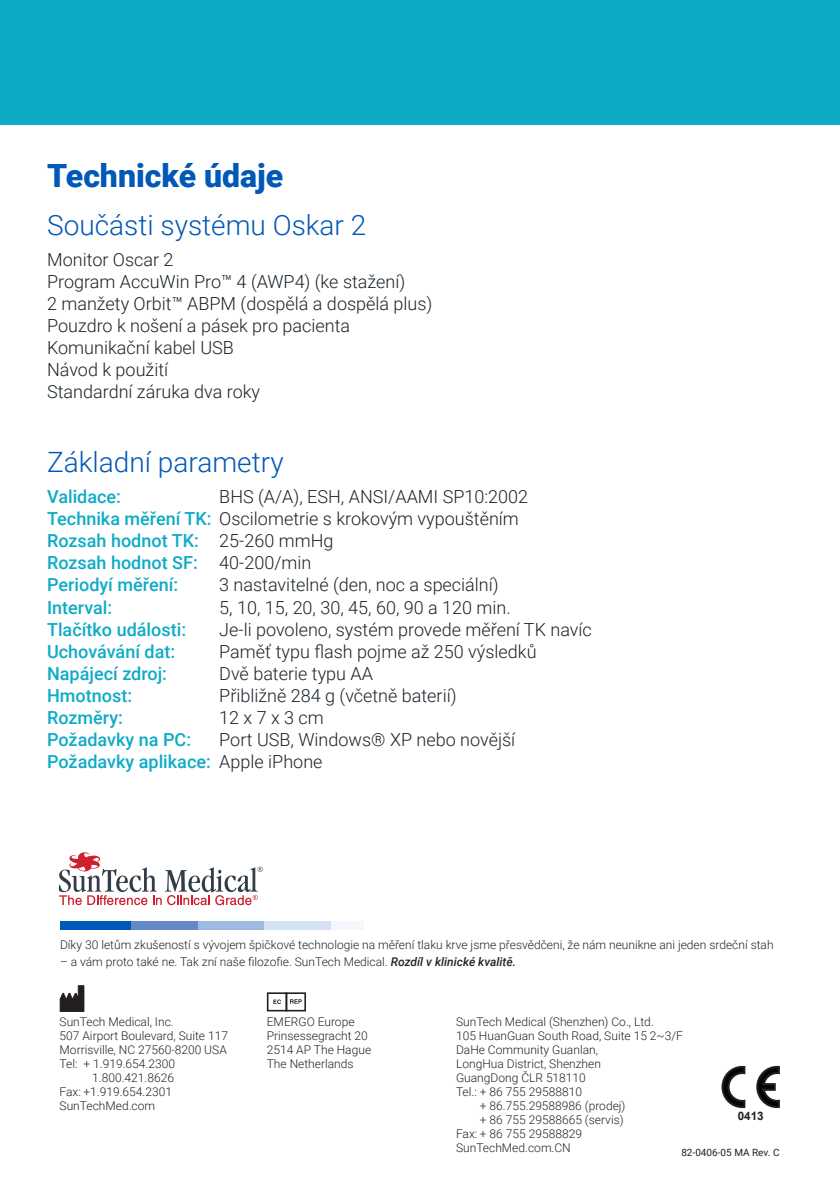
<style>
.page{position:relative;width:840px;height:1191px;background:#fff}
.page>*{position:absolute;margin:0;border:0;box-sizing:border-box;transform-origin:0 0}
.t1{font:900 32px "Roboto";color:#0058b8}
.t2{font:300 28px "Roboto";color:#0058b8}
.t3{font:300 18px/22px "Roboto";color:#1b242b}
.t4{font:500 18px/22px "Roboto";color:#0fabc6}
.t5{font:300 12px "Roboto";color:#1b242b}
.t6{font:700 11.6px "Arial";color:#231f20}
.Part_number{font:10px "Roboto";color:#231f20}
.s1{font-weight:500;color:#0fabc6}
.s2{font-weight:300;color:#1b242b}
.s3{font-weight:500;font-style:italic}
</style>
<div class="page">
<div style="left:60px;top:922px;width:71px;height:8px;background:#0058b8"></div>
<div style="left:131px;top:922px;width:67px;height:8px;background:#6489c6"></div>
<div style="left:198px;top:922px;width:66px;height:8px;background:#9fbae1"></div>
<div style="left:264px;top:922px;width:67px;height:8px;background:#d3e1f2"></div>
<div style="left:331px;top:922px;width:33px;height:8px;background:#f4f7fc"></div>
<div style="left:285px;top:992px;width:20px;height:19px;border:2px solid #231f20"></div>
<svg style="left:273px;top:999px;width:8px;height:5px"></svg>
<svg style="left:290px;top:999px;width:11px;height:4px"></svg>
<div style="left:267px;top:992px;width:20px;height:19px;border:2px solid #231f20"></div>
<svg style="left:60px;top:985px;width:24px;height:26px"></svg>
<svg style="left:721px;top:1065px;width:25px;height:44px"></svg>
<svg style="left:756px;top:1065px;width:24px;height:44px"></svg>
<div style="left:761px;top:1084px;width:13px;height:5px;background:#040503"></div>
<div style="left:760px;top:1083px;width:15px;height:7px;border:2px solid #231f20"></div>
<div style="left:0;top:0;width:839px;height:124px;background:#0fabc6"></div>
<svg style="left:59px;top:852px;width:204px;height:53px"></svg>
<p class="t1" style="left:47px;top:153px;width:238px">Technické údaje</p>
<p class="t2" style="left:47px;top:206px;width:320px">Součásti systému Oskar 2</p>
<p class="t3" style="left:47px;top:248px;width:386px">Monitor Oscar 2<br>Program AccuWin Pro™ 4 (AWP4) (ke stažení)<br>2 manžety Orbit™ ABPM (dospělá a dospělá plus)<br>Pouzdro k nošení a pásek pro pacienta<br>Komunikační kabel USB<br>Návod k použití<br>Standardní záruka dva roky</p>
<p class="t2" style="left:47px;top:443px;width:238px">Základní parametry</p>
<p class="t4" style="left:47px;top:485px;width:75px">Validace:</p>
<p class="t3" style="left:47px;top:485px;width:482px;text-indent:172px">BHS (A/A), ESH, ANSI/AAMI SP10:2002<br><span class="s1">Technika měření TK:</span> Oscilometrie s krokovým vypouštěním</p>
<p class="t4" style="left:47px;top:529px;width:288px">Rozsah hodnot TK: <span class="s2">25-260 mmHg<br></span>Rozsah hodnot SF: <span class="s2">40-200/min</span></p>
<p class="t4" style="left:47px;top:573px;width:133px">Periodyí měření:</p>
<p class="t3" style="left:219px;top:573px;width:281px">3 nastavitelné (den, noc a speciální)</p>
<p class="t4" style="left:47px;top:595px;width:67px">Interval:</p>
<p class="t3" style="left:219px;top:595px;width:293px">5, 10, 15, 20, 30, 45, 60, 90 a 120 min.</p>
<p class="t4" style="left:47px;top:617px;width:140px">Tlačítko události:</p>
<p class="t3" style="left:219px;top:617px;width:374px">Je-li povoleno, systém provede měření TK navíc</p>
<p class="t4" style="left:47px;top:639px;width:130px">Uchovávání dat:</p>
<p class="t3" style="left:219px;top:639px;width:318px">Paměť typu flash pojme až 250 výsledků</p>
<p class="t4" style="left:47px;top:661px;width:121px">Napájecí zdroj:</p>
<p class="t3" style="left:219px;top:661px;width:155px">Dvě baterie typu AA</p>
<p class="t4" style="left:47px;top:683px;width:86px">Hmotnost:</p>
<p class="t3" style="left:219px;top:683px;width:239px">Přibližně 284 g (včetně baterií)</p>
<p class="t4" style="left:47px;top:705px;width:77px">Rozměry:</p>
<p class="t3" style="left:219px;top:705px;width:106px">12 x 7 x 3 cm</p>
<p class="t4" style="left:47px;top:727px;width:145px">Požadavky na PC:</p>
<p class="t3" style="left:219px;top:727px;width:297px">Port USB, Windows® XP nebo novější</p>
<p class="t4" style="left:47px;top:749px;width:277px">Požadavky aplikace: <span class="s2">Apple iPhone</span></p>
<p class="t5" style="left:60px;top:936px;width:714px">Díky 30 letům zkušeností s vývojem špičkové technologie na měření tlaku krve jsme přesvědčeni, že nám neunikne ani jeden srdeční stah</p>
<p class="t5" style="left:60px;top:953px;width:457px">– a vám proto také ne. Tak zní naše filozofie. SunTech Medical. <span class="s3">Rozdíl v klinické kvalitě.</span></p>
<p class="t5" style="left:60px;top:1013px;width:116px">SunTech Medical, Inc.</p>
<p class="t5" style="left:60px;top:1027px;width:170px">507 Airport Boulevard, Suite 117</p>
<p class="t5" style="left:60px;top:1041px;width:169px">Morrisville, NC 27560-8200 USA</p>
<p class="t5" style="left:60px;top:1055px;width:117px">Tel: + 1.919.654.2300</p>
<p class="t5" style="left:92px;top:1069px;width:83px">1.800.421.8626</p>
<p class="t5" style="left:60px;top:1083px;width:114px">Fax: +1.919.654.2301</p>
<p class="t5" style="left:60px;top:1097px;width:97px">SunTechMed.com</p>
<p class="t5" style="left:266px;top:1013px;width:89px">EMERGO Europe</p>
<p class="t5" style="left:266px;top:1027px;width:103px">Prinsessegracht 20</p>
<p class="t5" style="left:266px;top:1041px;width:106px">2514 AP The Hague</p>
<p class="t5" style="left:266px;top:1055px;width:88px">The Netherlands</p>
<p class="t5" style="left:456px;top:1013px;width:199px">SunTech Medical (Shenzhen) Co., Ltd.</p>
<p class="t5" style="left:456px;top:1027px;width:228px">105 HuanGuan South Road, Suite 15 2~3/F</p>
<p class="t5" style="left:456px;top:1041px;width:143px">DaHe Community Guanlan,</p>
<p class="t5" style="left:456px;top:1055px;width:146px">LongHua District, Shenzhen</p>
<p class="t5" style="left:456px;top:1069px;width:131px">GuangDong ČLR 518110</p>
<p class="t5" style="left:456px;top:1083px;width:127px">Tel.: + 86 755 29588810</p>
<p class="t5" style="left:479px;top:1097px;width:147px">+ 86.755.29588986 (prodej)</p>
<p class="t5" style="left:479px;top:1111px;width:145px">+ 86 755 29588665 (servis)</p>
<p class="t5" style="left:456px;top:1125px;width:127px">Fax: + 86 755 29588829</p>
<p class="t5" style="left:456px;top:1139px;width:116px">SunTechMed.com.CN</p>
<p class="Part_number" style="left:681px;top:1145px;width:100px">82-0406-05 MA Rev. C</p>
<p class="t6" style="left:737px;top:1108px;width:27px">0413</p>
</div>
